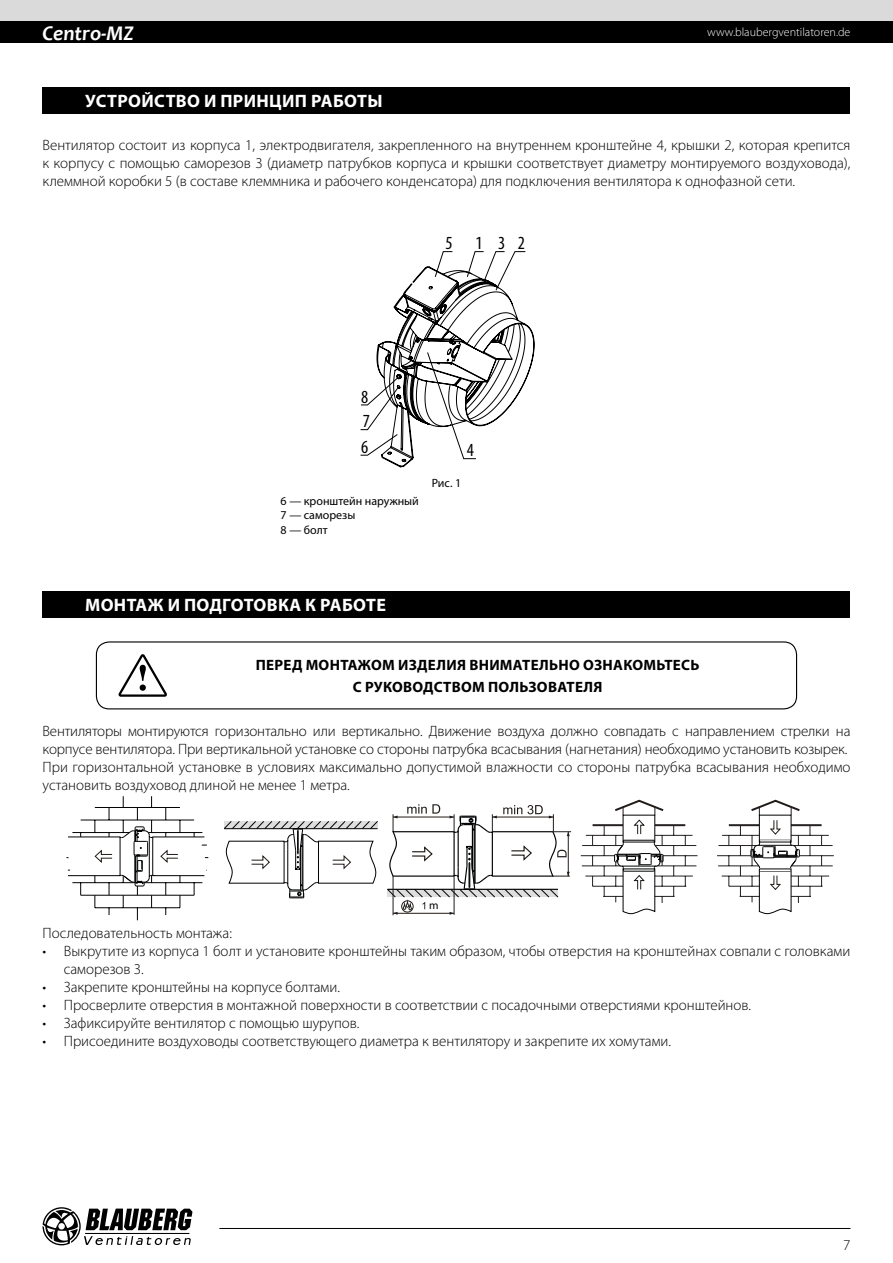
<style>
.page{position:relative;width:893px;height:1263px;background:#fff}
.page>*{position:absolute;margin:0;border:0;box-sizing:border-box;transform-origin:0 0}
.t1{font:italic 700 21px "Candara";color:#fff}
.t2{font:condensed 18.6px "Myriad Pro";color:#000}
.t3{font:700 18px "Myriad Pro";letter-spacing:.02em;color:#fff}
.t4{font:300 15px/18px "Myriad Pro";color:#000}
.t5{font:700 15px/22.2px "Myriad Pro";letter-spacing:.02em;color:#000;text-align:center}
.t6{font:12px/14.4px "Myriad Pro";color:#000}
.t7{font:300 12px "Myriad Pro";color:#fff}
.t8{font:11.25px "Myriad Pro";color:#000}
</style>
<div class="page">
<div style="left:43px;top:87px;width:807px;height:27px;background:#000"></div>
<div style="left:43px;top:591px;width:807px;height:27px;background:#000"></div>
<div style="left:96px;top:641px;width:701px;height:68px;border:1px solid #000;border-radius:13px"></div>
<svg style="left:118px;top:654px;width:49px;height:43px"></svg>
<svg style="left:360px;top:251px;width:175px;height:217px"></svg>
<hr style="left:66px;top:857px;width:142px;height:1px;background:#010203">
<svg style="left:66px;top:796px;width:141px;height:124px"></svg>
<div style="left:152px;top:836px;width:53px;height:40px;border:1px solid #010203"></div>
<svg style="left:224px;top:821px;width:154px;height:77px"></svg>
<svg style="left:387px;top:804px;width:184px;height:111px"></svg>
<svg style="left:581px;top:801px;width:116px;height:113px"></svg>
<svg style="left:717px;top:801px;width:117px;height:113px"></svg>
<div style="left:0;top:0;width:893px;height:21px;background:#dadada"></div>
<div style="left:0;top:21px;width:893px;height:22px;background:#000"></div>
<svg style="left:43px;top:1207px;width:149px;height:38px"></svg>
<hr style="left:219px;top:1228px;width:631px;height:1px;background:#000">
<h1 class="t1" style="left:43px;top:20px;width:93px">Centro-MZ</h1>
<p class="t7" style="left:707px;top:26px;width:145px">www.blaubergventilatoren.de</p>
<p class="t3" style="left:85px;top:89px;width:299px">УСТРОЙСТВО И ПРИНЦИП РАБОТЫ</p>
<p class="t4" style="left:43px;top:136px;width:809px;text-align:justify">Вентилятор состоит из корпуса 1, электродвигателя, закрепленного на внутреннем кронштейне 4, крышки 2, которая крепится к корпусу с помощью саморезов 3 (диаметр патрубков корпуса и крышки соответствует диаметру монтируемого воздуховода), клеммной коробки 5 (в составе клеммника и рабочего конденсатора) для подключения вентилятора к однофазной сети.</p>
<p class="t2" style="left:446px;top:232px;width:9px">5</p>
<p class="t2" style="left:475px;top:232px;width:51px">132</p>
<p class="t2" style="left:361px;top:385px;width:9px">8</p>
<p class="t2" style="left:363px;top:410px;width:9px">7</p>
<p class="t2" style="left:361px;top:435px;width:9px">6</p>
<p class="t6" style="left:281px;top:493px;width:140px">6 — кронштейн наружный<br>7 — саморезы<br>8 — болт</p>
<p class="t2" style="left:467px;top:438px;width:9px">4</p>
<p class="t6" style="left:432px;top:476px;width:31px">Рис. 1</p>
<p class="t3" style="left:85px;top:593px;width:302px">МОНТАЖ И ПОДГОТОВКА К РАБОТЕ</p>
<p class="t5" style="left:256px;top:653px;width:445px">ПЕРЕД МОНТАЖОМ ИЗДЕЛИЯ ВНИМАТЕЛЬНО ОЗНАКОМЬТЕСЬ<br>С РУКОВОДСТВОМ ПОЛЬЗОВАТЕЛЯ</p>
<p class="t4" style="left:43px;top:722px;width:809px">Вентиляторы монтируются горизонтально или вертикально. Движение воздуха должно совпадать с направлением стрелки на корпусе вентилятора. При вертикальной установке со стороны патрубка всасывания (нагнетания) необходимо установить козырек.<br>При горизонтальной установке в условиях максимально допустимой влажности со стороны патрубка всасывания необходимо установить воздуховод длиной не менее 1 метра.</p>
<p class="t8" style="left:429px;top:898px;width:11px">m</p>
<p class="t4" style="left:43px;top:924px;width:191px">Последовательность монтажа:</p>
<p class="t4" style="left:64px;top:942px;width:788px;text-indent:-21px">• Выкрутите из корпуса 1 болт и установите кронштейны таким образом, чтобы отверстия на кронштейнах совпали с головками саморезов 3.</p>
<p class="t4" style="left:43px;top:978px;width:299px">• Закрепите кронштейны на корпусе болтами.</p>
<p class="t4" style="left:43px;top:996px;width:710px">• Просверлите отверстия в монтажной поверхности в соответствии с посадочными отверстиями кронштейнов.</p>
<p class="t4" style="left:43px;top:1014px;width:318px">• Зафиксируйте вентилятор с помощью шурупов.</p>
<p class="t4" style="left:43px;top:1032px;width:630px">• Присоедините воздуховоды соответствующего диаметра к вентилятору и закрепите их хомутами.</p>
<p class="t4" style="left:843px;top:1236px;width:9px">7</p>
</div>
